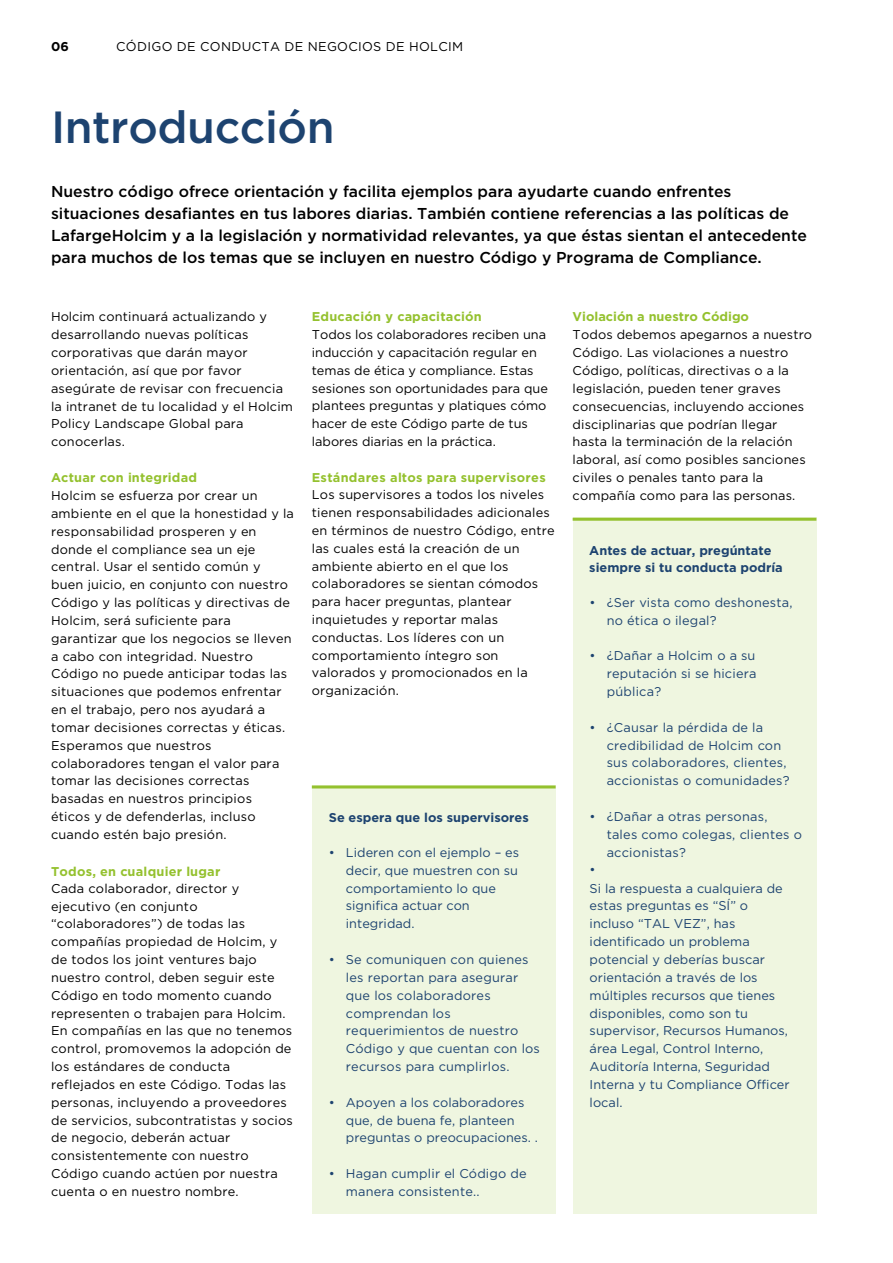
<style>
.page{position:relative;width:893px;height:1263px;background:#fff}
.page>*{position:absolute;margin:0;border:0;box-sizing:border-box;transform-origin:0 0}
.t1{font:500 45px "Gotham";letter-spacing:-.01em;color:#1d4370}
.t2{font:500 15.75px/22px "Gotham";color:#000}
.t3{font:12.75px/17.9px "Gotham";letter-spacing:.015em;color:#000}
.t4{font:12.75px/17.9px "Gotham";letter-spacing:.005em;color:#1d4370}
.t5{font:700 12.75px "Gotham";letter-spacing:.02em;color:#94c12e}
.t6{font:700 12.75px/17.9px "Gotham";color:#1d4370}
.t7{font:700 12.75px "Gotham";color:#94c12e}
.t8{font:700 12.75px "Gotham";color:#000}
</style>
<div class="page">
<div style="left:312px;top:785px;width:244px;height:429px;background:#eff6e0"></div>
<hr style="left:312px;top:785px;width:244px;height:3px;background:#94c12e">
<div style="left:573px;top:518px;width:243px;height:696px;background:#eff6e0"></div>
<hr style="left:573px;top:518px;width:243px;height:3px;background:#94c12e">
<p class="t8" style="left:51px;top:38px;width:20px">06</p>
<p class="t3" style="left:116px;top:37px;width:349px">CÓDIGO DE CONDUCTA DE NEGOCIOS DE HOLCIM</p>
<h1 class="t1" style="left:51px;top:98px;width:285px">Introducción</h1>
<p class="t2" style="left:51px;top:180px;width:757px">Nuestro código ofrece orientación y facilita ejemplos para ayudarte cuando enfrentes situaciones desafiantes en tus labores diarias. También contiene referencias a las políticas de LafargeHolcim y a la legislación y normatividad relevantes, ya que éstas sientan el antecedente para muchos de los temas que se incluyen en nuestro Código y Programa de Compliance.</p>
<p class="t3" style="left:51px;top:308px;width:244px">Holcim continuará actualizando y desarrollando nuevas políticas corporativas que darán mayor orientación, así que por favor asegúrate de revisar con frecuencia la intranet de tu localidad y el Holcim<br>Policy Landscape Global para conocerlas.</p>
<p class="t5" style="left:51px;top:470px;width:148px">Actuar con integridad</p>
<p class="t3" style="left:51px;top:486px;width:244px">Holcim se esfuerza por crear un ambiente en el que la honestidad y la responsabilidad prosperen y en donde el compliance sea un eje central. Usar el sentido común y buen juicio, en conjunto con nuestro<br>Código y las políticas y directivas de<br>Holcim, será suficiente para garantizar que los negocios se lleven a cabo con integridad. Nuestro<br>Código no puede anticipar todas las situaciones que podemos enfrentar en el trabajo, pero nos ayudará a tomar decisiones correctas y éticas.<br>Esperamos que nuestros colaboradores tengan el valor para tomar las decisiones correctas basadas en nuestros principios éticos y de defenderlas, incluso cuando estén bajo presión.</p>
<p class="t5" style="left:51px;top:864px;width:171px">Todos, en cualquier lugar</p>
<p class="t3" style="left:51px;top:879px;width:243px">Cada colaborador, director y ejecutivo (en conjunto “colaboradores”) de todas las compañías propiedad de Holcim, y de todos los joint ventures bajo nuestro control, deben seguir este<br>Código en todo momento cuando representen o trabajen para Holcim.<br>En compañías en las que no tenemos control, promovemos la adopción de los estándares de conducta reflejados en este Código. Todas las personas, incluyendo a proveedores de servicios, subcontratistas y socios de negocio, deberán actuar consistentemente con nuestro<br>Código cuando actúen por nuestra cuenta o en nuestro nombre.</p>
<p class="t5" style="left:312px;top:309px;width:172px">Educación y capacitación</p>
<p class="t3" style="left:312px;top:325px;width:238px">Todos los colaboradores reciben una inducción y capacitación regular en temas de ética y compliance. Estas sesiones son oportunidades para que plantees preguntas y platiques cómo hacer de este Código parte de tus labores diarias en la práctica.</p>
<p class="t5" style="left:312px;top:470px;width:235px">Estándares altos para supervisores</p>
<p class="t3" style="left:312px;top:486px;width:244px">Los supervisores a todos los niveles tienen responsabilidades adicionales en términos de nuestro Código, entre las cuales está la creación de un ambiente abierto en el que los colaboradores se sientan cómodos para hacer preguntas, plantear inquietudes y reportar malas conductas. Los líderes con un comportamiento íntegro son valorados y promocionados en la organización.</p>
<p class="t6" style="left:329px;top:808px;width:201px">Se espera que los supervisores</p>
<p class="t4" style="left:346px;top:843px;width:175px;text-indent:-17px">• Lideren con el ejemplo – es decir, que muestren con su comportamiento lo que significa actuar con integridad.</p>
<p class="t4" style="left:346px;top:950px;width:195px;text-indent:-17px">• Se comuniquen con quienes les reportan para asegurar que los colaboradores comprendan los requerimientos de nuestro<br>Código y que cuentan con los recursos para cumplirlos.</p>
<p class="t4" style="left:346px;top:1093px;width:194px;text-indent:-17px">• Apoyen a los colaboradores que, de buena fe, planteen preguntas o preocupaciones. .</p>
<p class="t4" style="left:346px;top:1164px;width:182px;text-indent:-17px">• Hagan cumplir el Código de manera consistente..</p>
<p class="t7" style="left:573px;top:309px;width:178px">Violación a nuestro Código</p>
<p class="t3" style="left:573px;top:326px;width:241px">Todos debemos apegarnos a nuestro Código. Las violaciones a nuestro Código, políticas, directivas o a la legislación, pueden tener graves consecuencias, incluyendo acciones disciplinarias que podrían llegar hasta la terminación de la relación laboral, así como posibles sanciones civiles o penales tanto para la compañía como para las personas.</p>
<p class="t6" style="left:589px;top:541px;width:195px">Antes de actuar, pregúntate siempre si tu conducta podría</p>
<p class="t4" style="left:607px;top:593px;width:187px;text-indent:-17px">• ¿Ser vista como deshonesta, no ética o ilegal?</p>
<p class="t4" style="left:607px;top:647px;width:151px;text-align:justify;text-indent:-17px">• ¿Dañar a Holcim o a su reputación si se hiciera pública?</p>
<p class="t4" style="left:607px;top:718px;width:184px;text-indent:-17px">• ¿Causar la pérdida de la credibilidad de Holcim con sus colaboradores, clientes, accionistas o comunidades?</p>
<p class="t4" style="left:590px;top:807px;width:179px">• ¿Dañar a otras personas,</p>
<p class="t4" style="left:607px;top:825px;width:197px">tales como colegas, clientes o</p>
<p class="t4" style="left:607px;top:843px;width:81px">accionistas?</p>
<p class="t4" style="left:590px;top:861px;width:8px">•</p>
<p class="t4" style="left:590px;top:879px;width:195px">Si la respuesta a cualquiera de</p>
<p class="t4" style="left:590px;top:897px;width:160px">estas preguntas es “SÍ” o</p>
<p class="t4" style="left:590px;top:914px;width:147px">incluso “TAL VEZ”, has</p>
<p class="t4" style="left:590px;top:932px;width:162px">identificado un problema</p>
<p class="t4" style="left:590px;top:950px;width:177px">potencial y deberías buscar</p>
<p class="t4" style="left:590px;top:968px;width:169px">orientación a través de los</p>
<p class="t4" style="left:590px;top:986px;width:187px">múltiples recursos que tienes</p>
<p class="t4" style="left:590px;top:1004px;width:160px">disponibles, como son tu</p>
<p class="t4" style="left:590px;top:1022px;width:200px">supervisor, Recursos Humanos,</p>
<p class="t4" style="left:590px;top:1039px;width:175px">área Legal, Control Interno,</p>
<p class="t4" style="left:590px;top:1057px;width:182px">Auditoría Interna, Seguridad</p>
<p class="t4" style="left:590px;top:1075px;width:202px">Interna y tu Compliance Officer</p>
<p class="t4" style="left:590px;top:1093px;width:34px">local.</p>
</div>
